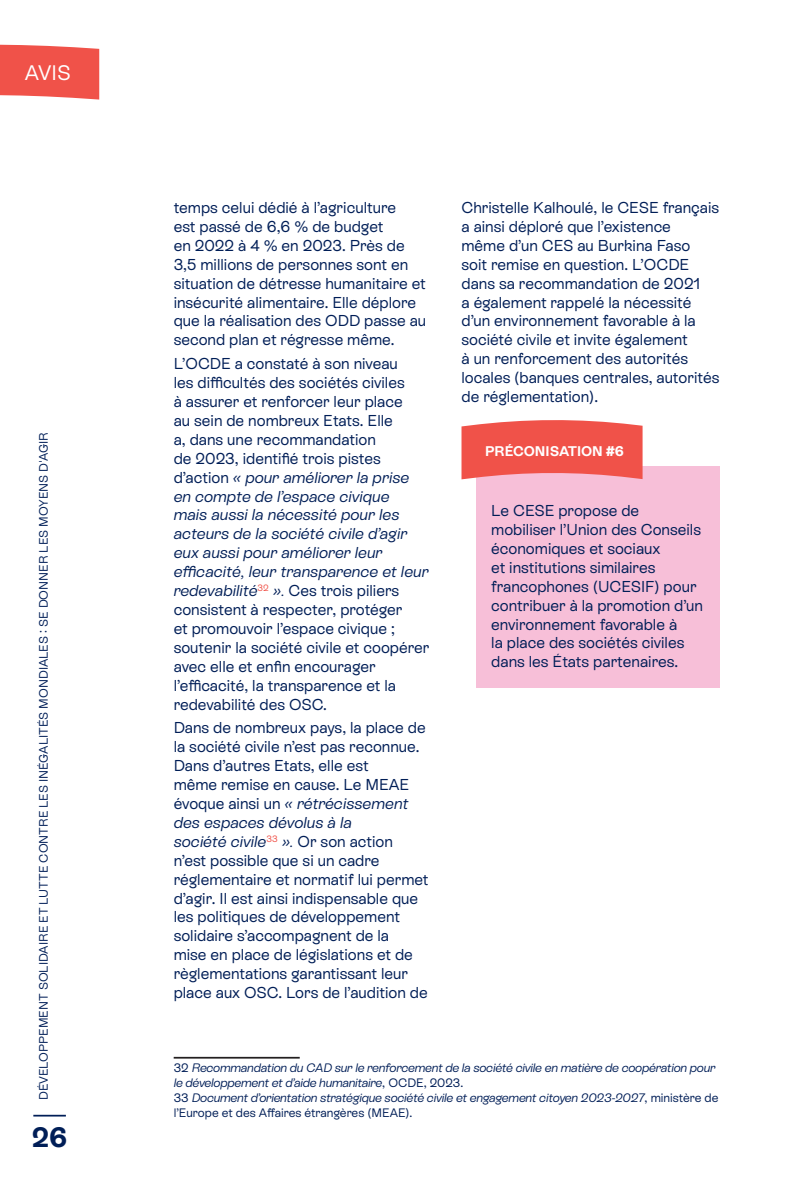
<style>
.page{position:relative;width:794px;height:1191px;background:#fff}
.page>*{position:absolute;margin:0;border:0;box-sizing:border-box;transform-origin:0 0}
.t1{font:700 28px "ES Rebond Grotesque";color:#001e57}
.t2{font:21px "ES Rebond Grotesque";color:#fff}
.Texte_courant{font:15.75px/18.9px "ES Rebond Grotesque";color:#001e57}
.Titre__plusieurs_pré{font:700 14px "ES Rebond Grotesque";color:#fff}
.t3{font:italic 12.25px/14.7px "ES Rebond Grotesque";letter-spacing:-.02em;color:#001e57}
.t4{font:12.25px "ES Rebond Grotesque";color:#001e57}
.s1{font-style:italic}
.s2{font-style:normal}
</style>
<div class="page">
<svg style="left:0;top:44px;width:100px;height:56px;background:#f1635b"></svg>
<hr style="left:33px;top:1114px;width:33px;height:2px;background:#001e57">
<hr style="left:174px;top:1056px;width:126px;height:2px;background:#231f20">
<div style="left:476px;top:467px;width:243px;height:221px;background:#f7bfd8"></div>
<svg style="left:461px;top:420px;width:191px;height:60px;background:#f16863"></svg>
<h2 class="t2" style="left:25px;top:59px;width:47px">AVIS</h2>
<p class="t4" style="left:36px;top:1100px;width:669px;rotate:-90deg">DÉVELOPPEMENT SOLIDAIRE ET LUTTE CONTRE LES INÉGALITÉS MONDIALES : SE DONNER LES MOYENS D'AGIR</p>
<h1 class="t1" style="left:32px;top:1118px;width:37px">26</h1>
<p class="Texte_courant" style="left:174px;top:197px;width:254px">temps celui dédié à l’agriculture<br>est passé de 6,6 % de budget<br>en 2022 à 4 % en 2023. Près de<br>3,5 millions de personnes sont en situation de détresse humanitaire et insécurité alimentaire. Elle déplore que la réalisation des ODD passe au second plan et régresse même.</p>
<p class="Texte_courant" style="left:174px;top:354px;width:257px">L’OCDE a constaté à son niveau<br>les difficultés des sociétés civiles<br>à assurer et renforcer leur place<br>au sein de nombreux Etats. Elle<br>a, dans une recommandation<br>de 2023, identifié trois pistes d’action <span class="s1">« pour améliorer la prise en compte de l’espace civique<br>mais aussi la nécessité pour les acteurs de la société civile d’agir eux aussi pour améliorer leur efficacité, leur transparence et leur redevabilité</span><sup>32</sup> <span class="s1">».</span> Ces trois piliers consistent à respecter, protéger<br>et promouvoir l’espace civique ; soutenir la société civile et coopérer avec elle et enfin encourager l’efficacité, la transparence et la redevabilité des OSC.</p>
<p class="Texte_courant" style="left:174px;top:718px;width:256px">Dans de nombreux pays, la place de la société civile n’est pas reconnue.<br>Dans d’autres Etats, elle est<br>même remise en cause. Le MEAE évoque ainsi un <span class="s1">« rétrécissement des espaces dévolus à la<br>société civile</span><sup>33</sup> <span class="s1">».</span> Or son action n’est possible que si un cadre réglementaire et normatif lui permet d’agir. Il est ainsi indispensable que les politiques de développement solidaire s’accompagnent de la<br>mise en place de législations et de règlementations garantissant leur place aux OSC. Lors de l’audition de</p>
<p class="Texte_courant" style="left:461px;top:197px;width:259px">Christelle Kalhoulé, le CESE français a ainsi déploré que l’existence<br>même d’un CES au Burkina Faso soit remise en question. L’OCDE dans sa recommandation de 2021<br>a également rappelé la nécessité d’un environnement favorable à la société civile et invite également<br>à un renforcement des autorités locales (banques centrales, autorités de réglementation).</p>
<p class="Titre__plusieurs_pré" style="left:485px;top:442px;width:140px">PRÉCONISATION #6</p>
<p class="Texte_courant" style="left:491px;top:500px;width:213px">Le CESE propose de mobiliser l’Union des Conseils économiques et sociaux<br>et institutions similaires francophones (UCESIF) pour contribuer à la promotion d’un environnement favorable à<br>la place des sociétés civiles dans les États partenaires.</p>
<p class="t3" style="left:174px;top:1060px;width:543px"><span class="s2">32</span> Recommandation du CAD sur le renforcement de la société civile en matière de coopération pour le développement et d’aide humanitaire<span class="s2">, OCDE, 2023.</span></p>
<p class="t3" style="left:174px;top:1089px;width:546px"><span class="s2">33</span> Document d’orientation stratégique société civile et engagement citoyen 2023-2027<span class="s2">, ministère de l’Europe et des Affaires étrangères (MEAE).</span></p>
</div>
